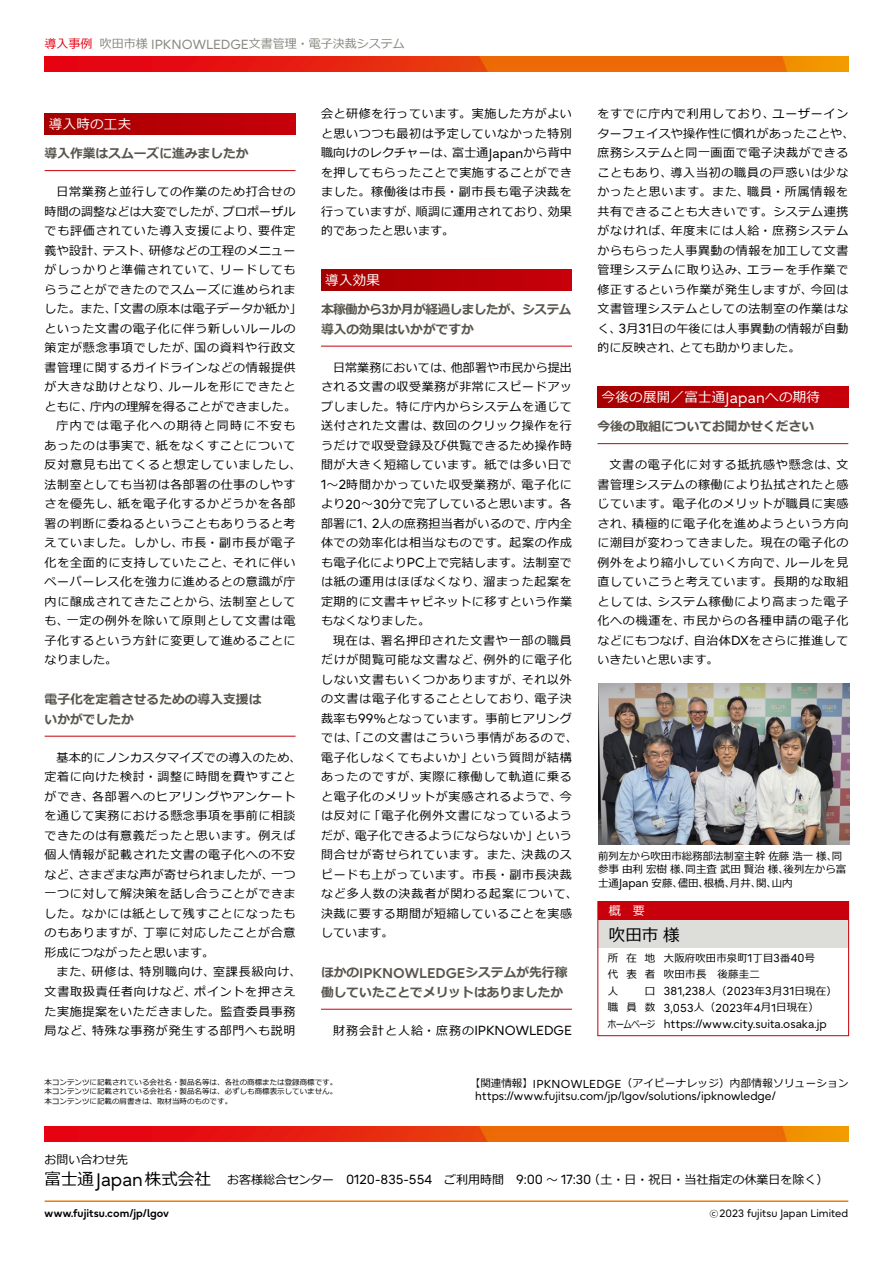
<style>
.page{position:relative;width:893px;height:1263px;background:#fff}
.page>*{position:absolute;margin:0;border:0;box-sizing:border-box;transform-origin:0 0}
.t1{font:16.5px "Meiryo";color:#000}
.t2{font:13.5px "Meiryo";letter-spacing:.02em;color:#fff}
.t3{font:700 12.75px/19.5px "Meiryo";color:#59564e}
.t4{font:700 12.75px/19.5px "Meiryo";letter-spacing:-.03em;color:#59564e}
.t5{font:12px/19.5px "Meiryo";letter-spacing:.05em;color:#000}
.t6{font:12px/19.5px "Meiryo";color:#000}
.t7{font:12px "Meiryo";letter-spacing:.01em;color:#000}
.t8{font:12px "Meiryo";color:#898880}
.t9{font:12px "Meiryo";letter-spacing:.085em;color:#000}
.t10{font:12px "Meiryo";letter-spacing:.02em;color:#000}
.t11{font:12px "Meiryo";letter-spacing:.08em;color:#000}
.t12{font:12px "Meiryo";letter-spacing:.07em;color:#000}
.t13{font:12px "Meiryo";letter-spacing:.11em;color:#000}
.t14{font:12px "Meiryo";color:#fff}
.t15{font:11.55px/16.5px "Fujitsu Infinity Pro";letter-spacing:.02em;color:#000}
.t16{font:11.55px "Fujitsu Infinity Pro";color:#000}
.t17{font:10.65px "Fujitsu Infinity Pro";color:#000}
.t18{font:700 10.65px "Fujitsu Infinity Pro";color:#000}
.t19{font:10.5px/16.5px "Meiryo";letter-spacing:.02em;color:#000;text-align:justify}
.t20{font:10.5px/13.5px "Meiryo";letter-spacing:-.005em;color:#000}
.t21{font:7.5px/9.8px "Meiryo";color:#000;text-align:justify}
.s1{color:#e60012}
.s2{font-family:"Fujitsu Infinity Pro";font-size:13.2px}
.s3{font-family:"Fujitsu Infinity Pro";font-size:14.1px}
.s4{font-family:"Fujitsu Infinity Pro";font-size:14.85px}
.s5{font-family:"Fujitsu Infinity Pro";font-size:11.55px}
.s6{font-family:"Meiryo";font-size:10.5px}
.s7{font-size:16.5px}
.s8{font-family:"Fujitsu Infinity Pro";font-size:18.15px}
.s9{font-family:"Meiryo";font-size:9px}
</style>
<div class="page">
<hr style="left:45px;top:170px;width:251px;height:1px;background:#c7000b">
<hr style="left:45px;top:736px;width:251px;height:1px;background:#c7000b">
<div style="left:45px;top:114px;width:251px;height:21px;background:linear-gradient(to right,#a50000,#c8000b)"></div>
<hr style="left:321px;top:346px;width:251px;height:1px;background:#c7000b">
<hr style="left:321px;top:1009px;width:251px;height:1px;background:#c7000b">
<div style="left:321px;top:270px;width:251px;height:21px;background:linear-gradient(to right,#a40000,#c7000b)"></div>
<hr style="left:597px;top:443px;width:251px;height:1px;background:#c7000b">
<div style="left:597px;top:387px;width:251px;height:21px;background:linear-gradient(to right,#a40000,#c7000b)"></div>
<img style="left:598px;top:683px;width:252px;height:162px">
<img style="left:45px;top:57px;width:803px;height:15px">
<div style="left:598px;top:902px;width:250px;height:18px;background:#c7000b"></div>
<div style="left:598px;top:920px;width:250px;height:28px;background:#ddddda"></div>
<div style="left:597px;top:901px;width:252px;height:135px;border:1px solid #c7000b"></div>
<img style="left:45px;top:1127px;width:803px;height:15px">
<hr style="left:45px;top:1200px;width:803px;height:2px;background:#ef7c00">
<p class="t8" style="left:45px;top:36px;width:362px"><span class="s1">導入事例</span> 吹田市様 <span class="s2">IPKNOWLEDGE</span>文書管理・電子決裁システム</p>
<p class="t2" style="left:49px;top:115px;width:84px">導入時の工夫</p>
<p class="t3" style="left:45px;top:144px;width:205px">導入作業はスムーズに進みましたか</p>
<p class="t5" style="left:57px;top:183px;width:240px">日常業務と並行しての作業のため打合せの</p>
<p class="t7" style="left:45px;top:203px;width:252px">時間の調整などは大変でしたが、プロポーザル</p>
<p class="t5" style="left:45px;top:222px;width:252px">でも評価されていた導入支援により、要件定</p>
<p class="t10" style="left:45px;top:242px;width:252px">義や設計、テスト、研修などの工程のメニュー</p>
<p class="t5" style="left:45px;top:261px;width:252px">がしっかりと準備されていて、リードしても</p>
<p class="t5" style="left:45px;top:280px;width:252px">らうことができたのでスムーズに進められま</p>
<p class="t7" style="left:45px;top:301px;width:258px">した。また、「文書の原本は電子データか紙か」</p>
<p class="t5" style="left:45px;top:319px;width:252px">といった文書の電子化に伴う新しいルールの</p>
<p class="t5" style="left:45px;top:339px;width:252px">策定が懸念事項でしたが、国の資料や行政文</p>
<p class="t5" style="left:45px;top:358px;width:252px">書管理に関するガイドラインなどの情報提供</p>
<p class="t5" style="left:45px;top:378px;width:252px">が大きな助けとなり、ルールを形にできたと</p>
<p class="t7" style="left:45px;top:398px;width:253px">ともに、庁内の理解を得ることができました。</p>
<p class="t13" style="left:57px;top:418px;width:240px">庁内では電子化への期待と同時に不安も</p>
<p class="t5" style="left:45px;top:436px;width:252px">あったのは事実で、紙をなくすことについて</p>
<p class="t11" style="left:45px;top:457px;width:258px">反対意見も出てくると想定していましたし、</p>
<p class="t5" style="left:45px;top:475px;width:252px">法制室としても当初は各部署の仕事のしやす</p>
<p class="t5" style="left:45px;top:495px;width:252px">さを優先し、紙を電子化するかどうかを各部</p>
<p class="t5" style="left:45px;top:514px;width:252px">署の判断に委ねるということもありうると考</p>
<p class="t12" style="left:45px;top:535px;width:252px">えていました。しかし、市長・副市長が電子</p>
<p class="t5" style="left:45px;top:553px;width:252px">化を全面的に支持していたこと、それに伴い</p>
<p class="t5" style="left:45px;top:573px;width:252px">ペーパーレス化を強力に進めるとの意識が庁</p>
<p class="t5" style="left:45px;top:592px;width:252px">内に醸成されてきたことから、法制室として</p>
<p class="t5" style="left:45px;top:612px;width:252px">も、一定の例外を除いて原則として文書は電</p>
<p class="t5" style="left:45px;top:631px;width:252px">子化するという方針に変更して進めることに</p>
<p class="t5" style="left:45px;top:651px;width:74px">なりました。</p>
<p class="t3" style="left:45px;top:690px;width:218px">電子化を定着させるための導入支援はいかがでしたか</p>
<p class="t5" style="left:45px;top:748px;width:258px;text-indent:12px">基本的にノンカスタマイズでの導入のため、定着に向けた検討・調整に時間を費やすことができ、各部署へのヒアリングやアンケートを通じて実務における懸念事項を事前に相談できたのは有意義だったと思います。例えば個人情報が記載された文書の電子化への不安など、さまざまな声が寄せられましたが、一つ一つに対して解決策を話し合うことができました。なかには紙として残すことになったものもありますが、丁寧に対応したことが合意形成につながったと思います。</p>
<p class="t5" style="left:45px;top:963px;width:258px;text-indent:12px">また、研修は、特別職向け、室課長級向け、文書取扱責任者向けなど、ポイントを押さえた実施提案をいただきました。監査委員事務局など、特殊な事務が発生する部門へも説明</p>
<p class="t5" style="left:321px;top:105px;width:252px;text-align:justify">会と研修を行っています。実施した方がよいと思いつつも最初は予定していなかった特別職向けのレクチャーは、富士通<span class="s2">Japan</span>から背中を押してもらったことで実施することができました。稼働後は市長・副市長も電子決裁を行っていますが、順調に運用されており、効果的であったと思います。</p>
<p class="t2" style="left:325px;top:271px;width:56px">導入効果</p>
<p class="t4" style="left:321px;top:300px;width:252px">本稼働から<span class="s3">3</span>か月が経過しましたが、システム導入の効果はいかがですか</p>
<p class="t5" style="left:321px;top:358px;width:252px;text-align:justify;text-indent:12px">日常業務においては、他部署や市民から提出される文書の収受業務が非常にスピードアップしました。特に庁内からシステムを通じて送付された文書は、数回のクリック操作を行うだけで収受登録及び供覧できるため操作時間が大きく短縮しています。紙では多い日で<span class="s2">1</span>～<span class="s2">2</span>時間かかっていた収受業務が、電子化により<span class="s2">20</span>～<span class="s2">30</span>分で完了していると思います。各部署に<span class="s2">1</span>、<span class="s2">2</span>人の庶務担当者がいるので、庁内全体での効率化は相当なものです。起案の作成も電子化により<span class="s2">PC</span>上で完結します。法制室では紙の運用はほぼなくなり、溜まった起案を定期的に文書キャビネットに移すという作業もなくなりました。</p>
<p class="t5" style="left:321px;top:631px;width:258px;text-indent:12px">現在は、署名押印された文書や一部の職員だけが閲覧可能な文書など、例外的に電子化しない文書もいくつかありますが、それ以外の文書は電子化することとしており、電子決裁率も<span class="s2">99</span>％となっています。事前ヒアリングでは、「この文書はこういう事情があるので、電子化しなくてもよいか」という質問が結構あったのですが、実際に稼働して軌道に乗ると電子化のメリットが実感されるようで、今は反対に「電子化例外文書になっているようだが、電子化できるようにならないか」という問合せが寄せられています。また、決裁のスピードも上がっています。市長・副市長決裁など多人数の決裁者が関わる起案について、決裁に要する期間が短縮していることを実感しています。</p>
<p class="t3" style="left:321px;top:963px;width:248px">ほかの<span class="s3">IPKNOWLEDGE</span>システムが先行稼働していたことでメリットはありましたか</p>
<p class="t9" style="left:333px;top:1022px;width:240px">財務会計と人給・庶務の<span class="s2">IPKNOWLEDGE</span></p>
<p class="t5" style="left:597px;top:105px;width:258px">をすでに庁内で利用しており、ユーザーインターフェイスや操作性に慣れがあったことや、庶務システムと同一画面で電子決裁ができることもあり、導入当初の職員の戸惑いは少なかったと思います。また、職員・所属情報を共有できることも大きいです。システム連携がなければ、年度末には人給・庶務システムからもらった人事異動の情報を加工して文書管理システムに取り込み、エラーを手作業で修正するという作業が発生しますが、今回は文書管理システムとしての法制室の作業はなく、<span class="s2">3</span>月<span class="s2">31</span>日の午後には人事異動の情報が自動的に反映され、とても助かりました。</p>
<p class="t2" style="left:602px;top:388px;width:220px">今後の展開／富士通<span class="s4">Japan</span>への期待</p>
<p class="t3" style="left:597px;top:417px;width:218px">今後の取組についてお聞かせください</p>
<p class="t5" style="left:597px;top:456px;width:252px;text-align:justify;text-indent:12px">文書の電子化に対する抵抗感や懸念は、文書管理システムの稼働により払拭されたと感じています。電子化のメリットが職員に実感され、積極的に電子化を進めようという方向に潮目が変わってきました。現在の電子化の例外をより縮小していく方向で、ルールを見直していこうと考えています。長期的な取組としては、システム稼働により高まった電子化への機運を、市民からの各種申請の電子化などにもつなげ、自治体<span class="s2">DX</span>をさらに推進していきたいと思います。</p>
<p class="t20" style="left:598px;top:849px;width:250px">前列左から吹田市総務部法制室主幹佐藤浩一様、同参事由利宏樹様、同主査武田賢治様、後列左から富士通<span class="s5">Japan</span> 安藤、儘田、根橋、月井、関、山内</p>
<p class="t14" style="left:609px;top:903px;width:37px">概　要</p>
<h1 class="t1" style="left:609px;top:923px;width:72px">吹田市様</h1>
<p class="t19" style="left:608px;top:950px;width:49px">所在地代表者人</p>
<p class="t19" style="left:664px;top:950px;width:153px">大阪府吹田市泉町<span class="s5">1</span>丁目<span class="s5">3</span>番<span class="s5">40</span>号吹田市長　後藤圭二</p>
<p class="t15" style="left:664px;top:983px;width:175px">381,238<span class="s6">人（</span>2023<span class="s6">年</span>3<span class="s6">月</span>31<span class="s6">日現在）<br></span>3,053<span class="s6">人（</span>2023<span class="s6">年</span>4<span class="s6">月</span>1<span class="s6">日現在）</span>https://www.city.suita.osaka.jp</p>
<p class="t19" style="left:608px;top:983px;width:49px;text-indent:37px">口職員数ホームページ</p>
<p class="t21" style="left:45px;top:1077px;width:294px">本コンテンツに記載されている会社名・製品名等は、各社の商標または登録商標です。本コンテンツに記載されている会社名・製品名等は、必ずしも商標表示していません。本コンテンツに記載の肩書きは、取材当時のものです。</p>
<p class="t19" style="left:470px;top:1076px;width:380px">【関連情報】<span class="s5">IPKNOWLEDGE</span>（アイピーナレッジ）内部情報ソリューション</p>
<p class="t16" style="left:475px;top:1088px;width:302px">https://www.fujitsu.com/jp/lgov/solutions/ipknowledge/</p>
<p class="t6" style="left:45px;top:1150px;width:785px">お問い合わせ先<br><span class="s7">富士通</span><span class="s8">Japan</span><span class="s7">株式会社　</span>お客様総合センター　<span class="s2">0120-835-554</span>　ご利用時間　<span class="s2">9:00</span> ～ <span class="s2">17:30</span>（土・日・祝日・当社指定の休業日を除く）</p>
<p class="t18" style="left:45px;top:1206px;width:126px">www.fujitsu.com/jp/lgov</p>
<p class="t17" style="left:709px;top:1206px;width:140px"><span class="s9">ⓒ</span>2023 fujitsu Japan Limited</p>
</div>
